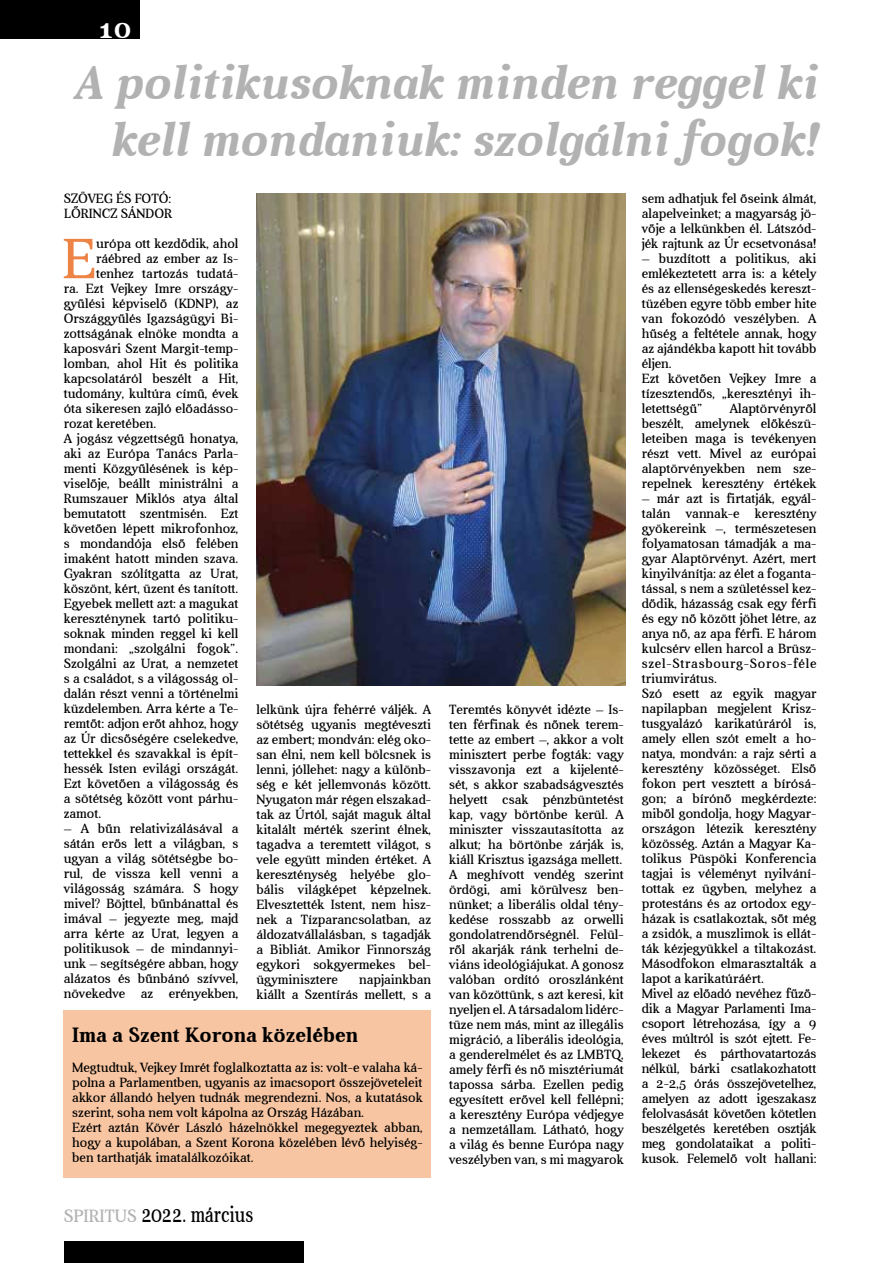
<style>
.page{position:relative;width:893px;height:1263px;background:#fff}
.page>*{position:absolute;margin:0;border:0;box-sizing:border-box;transform-origin:0 0}
.t1{font:56.7px "Aver";color:#ed8446}
.t2{font:italic 700 48px/57.6px "Aver";color:#b3b2b2;text-align:right}
.t3{font:700 27px "Aver";color:#fff}
.t4{font:22.5px "Aver";color:#000;scale:.8 1}
.t5{font:700 21px "Aver";color:#000}
.t6{font:13.5px/15px "Aver";color:#000;text-align:justify}
.s1{font-size:18px;color:#b3b2b2}
</style>
<div class="page">
<div style="left:64px;top:1242px;width:239px;height:21px;background:#000"></div>
<div style="left:0;top:0;width:139px;height:38px;background:#000"></div>
<img style="left:256px;top:193px;width:369px;height:493px">
<div style="left:64px;top:1011px;width:367px;height:167px;background:#f8c5a2"></div>
<h3 class="t3" style="left:98px;top:14px;width:34px">10</h3>
<h2 class="t2" style="left:73px;top:54px;width:745px">A politikusoknak minden reggel ki kell mondaniuk: szolgálni fogok!</h2>
<p class="t6" style="left:642px;top:191px;width:176px">sem adhatjuk fel őseink álmát, alapelveinket; a magyarság jö&shy;vője a lelkünkben él. Látszód&shy;jék rajtunk az Úr ecsetvonása!</p>
<p class="t6" style="left:642px;top:251px;width:176px;text-align:left">– buzdított a politikus, aki emlékeztetett arra is: a kétely és az ellenségeskedés kereszt&shy;tüzében egyre több ember hite van fokozódó veszélyben. A hűség a feltétele annak, hogy az ajándékba kapott hit tovább éljen.<br>Ezt követően Vejkey Imre a tízesztendős, „keresztényi ih&shy;letettségű”</p>
<p class="t6" style="left:64px;top:191px;width:110px">SZÖVEG ÉS FOTÓ:<br>LŐRINCZ SÁNDOR</p>
<h1 class="t1" style="left:62px;top:228px;width:35px">E</h1>
<p class="t6" style="left:96px;top:236px;width:144px">urópa ott kezdődik, ahol</p>
<p class="t6" style="left:96px;top:251px;width:144px">ráébred az ember az Is-</p>
<p class="t6" style="left:96px;top:266px;width:144px">tenhez tartozás tudatá-</p>
<p class="t6" style="left:64px;top:281px;width:176px">ra. Ezt Vejkey Imre ország -</p>
<p class="t6" style="left:64px;top:296px;width:176px">gyűlési képviselő (KDNP), az</p>
<p class="t6" style="left:64px;top:311px;width:176px">Országgyűlés Igazságügyi Bi-</p>
<p class="t6" style="left:64px;top:326px;width:176px">zottságának elnöke mondta a</p>
<p class="t6" style="left:64px;top:341px;width:176px">kaposvári Szent Margit-temp-</p>
<p class="t6" style="left:64px;top:356px;width:176px">lomban, ahol Hit és politika</p>
<p class="t6" style="left:64px;top:371px;width:176px">kapcsolatáról beszélt a Hit,</p>
<p class="t6" style="left:64px;top:386px;width:176px">tudomány, kultúra című, évek</p>
<p class="t6" style="left:64px;top:401px;width:176px">óta sikeresen zajló előadásso-</p>
<p class="t6" style="left:64px;top:416px;width:94px">rozat keretében.</p>
<p class="t6" style="left:64px;top:431px;width:176px">A jogász végzettségű honatya,</p>
<p class="t6" style="left:64px;top:446px;width:176px">aki az Európa Tanács Parla-</p>
<p class="t6" style="left:64px;top:461px;width:176px">menti Közgyűlésének is kép-</p>
<p class="t6" style="left:64px;top:476px;width:176px">viselője, beállt ministrálni a</p>
<p class="t6" style="left:64px;top:491px;width:176px">Rumszauer Miklós atya által</p>
<p class="t6" style="left:64px;top:506px;width:176px">bemutatott szentmisén. Ezt</p>
<p class="t6" style="left:64px;top:521px;width:176px">követően lépett mikrofonhoz,</p>
<p class="t6" style="left:64px;top:536px;width:176px">s mondandója első felében</p>
<p class="t6" style="left:64px;top:551px;width:176px">imaként hatott minden szava.</p>
<p class="t6" style="left:64px;top:566px;width:176px">Gyakran szólítgatta az Urat,</p>
<p class="t6" style="left:64px;top:581px;width:176px">köszönt, kért, üzent és tanított.</p>
<p class="t6" style="left:64px;top:596px;width:176px">Egyebek mellett azt: a magukat</p>
<p class="t6" style="left:64px;top:611px;width:176px">kereszténynek tartó politiku-</p>
<p class="t6" style="left:64px;top:626px;width:176px">soknak minden reggel ki kell</p>
<p class="t6" style="left:64px;top:641px;width:176px">mondani: „szolgálni fogok”.</p>
<p class="t6" style="left:64px;top:656px;width:176px">Szolgálni az Urat, a nemzetet</p>
<p class="t6" style="left:64px;top:671px;width:176px">s a családot, s a világosság ol-</p>
<p class="t6" style="left:64px;top:686px;width:176px">dalán részt venni a történelmi</p>
<p class="t6" style="left:64px;top:701px;width:176px">küzdelemben. Arra kérte a Te-</p>
<p class="t6" style="left:64px;top:716px;width:176px">remtőt: adjon erőt ahhoz, hogy</p>
<p class="t6" style="left:64px;top:731px;width:176px">az Úr dicsőségére cselekedve,</p>
<p class="t6" style="left:64px;top:746px;width:176px">tettekkel és szavakkal is épít-</p>
<p class="t6" style="left:64px;top:761px;width:176px">hessék Isten evilági országát.</p>
<p class="t6" style="left:64px;top:776px;width:176px">Ezt követően a világosság és</p>
<p class="t6" style="left:64px;top:791px;width:176px">a sötétség között vont párhu-</p>
<p class="t6" style="left:64px;top:806px;width:39px">zamot.</p>
<p class="t6" style="left:64px;top:821px;width:176px">– A bűn relativizálásával a sátán erős lett a világban, s ugyan a világ sötétségbe bo&shy;rul, de vissza kell venni a világosság számára. S hogy mivel? Böjttel, bűnbánattal és imával – jegyezte meg, majd arra kérte az Urat, legyen a politikusok – de mindannyi&shy;unk – segítségére abban, hogy alázatos és bűnbánó szívvel, növekedve az erényekben,</p>
<p class="t6" style="left:642px;top:401px;width:176px;text-indent:88px">Alaptörvényről beszélt, amelynek előkészü&shy;leteiben maga is tevékenyen részt vett. Mivel az európai alaptörvényekben nem sze&shy;repelnek keresztény értékek</p>
<p class="t6" style="left:642px;top:491px;width:176px;text-align:left">– már azt is firtatják, egyál&shy;talán vannak-e keresztény gyökereink –, természetesen folyamatosan támadják a ma&shy;gyar Alaptörvényt. Azért, mert kinyilvánítja: az élet a foganta&shy;tással, s nem a születéssel kez&shy;dődik, házasság csak egy férfi és egy nő között jöhet létre, az anya nő, az apa férfi. E három kulcsérv ellen harcol a Brüs - szel-Strasbourg-Soros-féle triumvirátus.<br>Szó esett az egyik magyar napilapban megjelent Krisz&shy;tusgyalázó karikatúráról is, amely ellen szót emelt a ho&shy;natya, mondván: a rajz sérti a keresztény közösséget. Első fokon pert vesztett a bírósá&shy;gon; a bírónő megkérdezte: miből gondolja, hogy Magyar&shy;országon létezik keresztény közösség. Aztán a Magyar Ka&shy;tolikus Püspöki Konferencia tagjai is véleményt nyilvání&shy;tottak ez ügyben, melyhez a protestáns és az ortodox egy&shy;házak is csatlakoztak, sőt még a zsidók, a muszlimok is ellát&shy;ták kézjegyükkel a tiltakozást.<br>Másodfokon elmarasztalták a lapot a karikatúráért.<br>Mivel az előadó nevéhez fűző&shy;dik a Magyar Parlamenti Ima&shy;csoport létrehozása, így a 9 éves múltról is szót ejtett. Fe&shy;lekezet és párthovatartozás nélkül, bárki csatlakozhatott a 2-2,5 órás összejövetelhez, amelyen az adott igeszakasz felolvasását követően kötetlen beszélgetés keretében osztják meg gondolataikat a politi&shy;kusok. Felemelő volt hallani:</p>
<p class="t6" style="left:256px;top:702px;width:176px">lelkünk újra fehérré váljék. A sötétség ugyanis megtéveszti az embert; mondván: elég oko&shy;san élni, nem kell bölcsnek is lenni, jóllehet: nagy a különb&shy;ség e két jellemvonás között.<br>Nyugaton már régen elszakad&shy;tak az Úrtól, saját maguk által kitalált mérték szerint élnek, tagadva a teremtett világot, s vele együtt minden értéket. A kereszténység helyébe glo&shy;bális világképet képzelnek.<br>Elvesztették Istent, nem hisz&shy;nek a Tízparancsolatban, az áldozatvállalásban, s tagadják a Bibliát. Amikor Finnország egykori sokgyermekes bel&shy;ügyminisztere</p>
<p class="t6" style="left:449px;top:702px;width:176px">Teremtés könyvét idézte – Is&shy;ten férfinak és nőnek terem&shy;tette az embert –, akkor a volt minisztert perbe fogták: vagy visszavonja ezt a kijelenté&shy;sét, s akkor szabadságvesztés helyett csak pénzbüntetést kap, vagy börtönbe kerül. A miniszter visszautasította az alkut; ha börtönbe zárják is, kiáll Krisztus igazsága mellett.<br>A meghívott vendég szerint ördögi, ami körülvesz ben&shy;nünket; a liberális oldal tény&shy;kedése rosszabb az orwelli gondolatrendőrségnél. Felül&shy;ről akarják ránk terhelni de&shy;viáns ideológiájukat. A gonosz valóban ordító oroszlánként van közöttünk, s azt keresi, kit nyeljen el. A társadalom lidérc&shy;tüze nem más, mint az illegális migráció, a liberális ideológia, a genderelmélet és az LMBTQ, amely férfi és nő misztériumát tapossa sárba. Ezellen pedig egyesített erővel kell fellépni; a keresztény Európa védjegye a nemzetállam. Látható, hogy a világ és benne Európa nagy veszélyben van, s mi magyarok</p>
<p class="t6" style="left:256px;top:972px;width:176px;text-align:right">napjainkban<br>kiállt a Szentírás mellett, s a</p>
<h3 class="t5" style="left:72px;top:1023px;width:287px">Ima a Szent Korona közelében</h3>
<p class="t6" style="left:72px;top:1060px;width:352px;text-align:left">Megtudtuk, Vejkey Imrét foglalkoztatta az is: volt-e valaha ká&shy;polna a Parlamentben, ugyanis az imacsoport összejöveteleit akkor állandó helyen tudnák megrendezni. Nos, a kutatások szerint, soha nem volt kápolna az Ország Házában.<br>Ezért aztán Kövér László házelnökkel megegyeztek abban, hogy a kupolában, a Szent Korona közelében lévő helyiség&shy;ben tarthatják imatalálkozóikat.</p>
<h3 class="t4" style="left:64px;top:1202px;width:238px"><span class="s1">SPIRITUS</span> 2022. március</h3>
</div>
